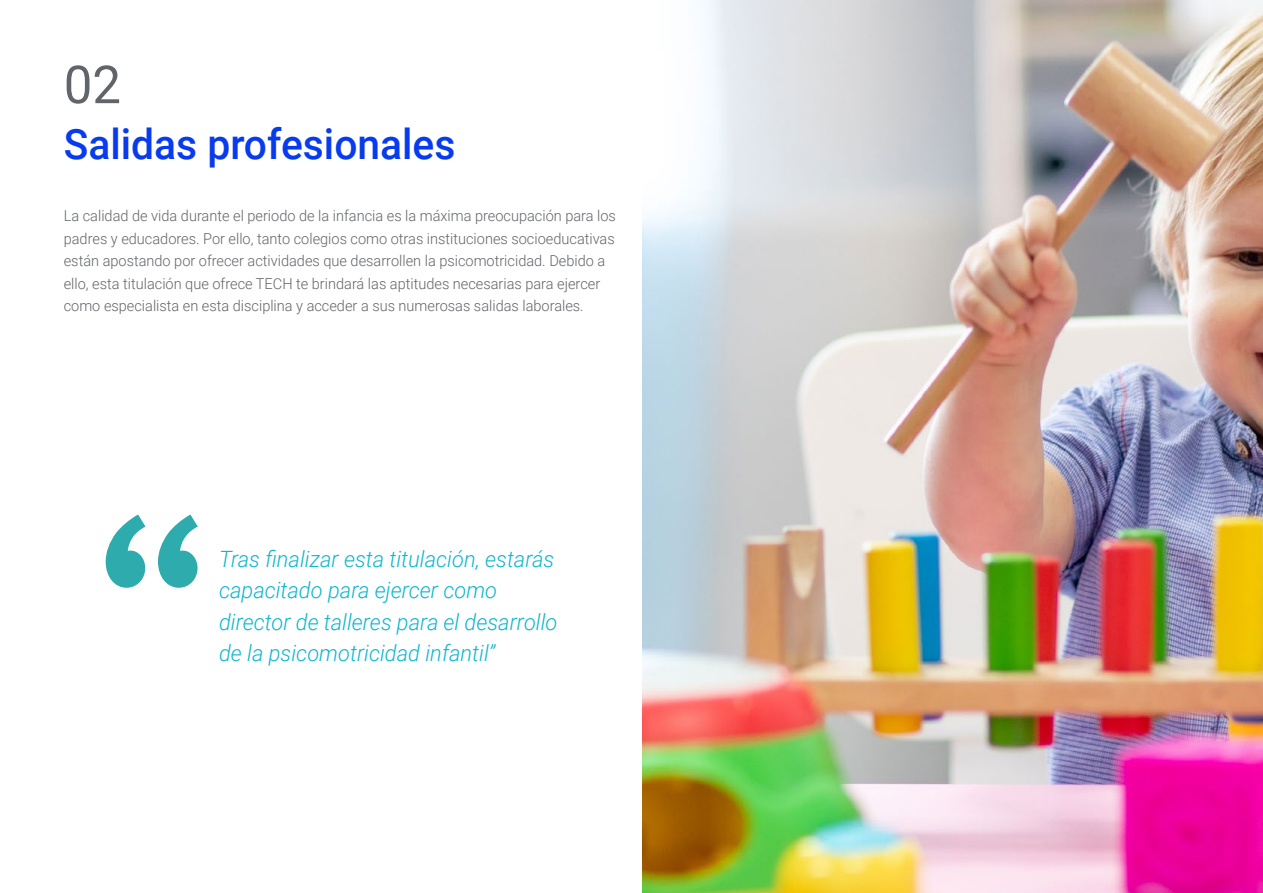
<style>
.page{position:relative;width:1263px;height:893px;background:#fff}
.page>*{position:absolute;margin:0;border:0;box-sizing:border-box;transform-origin:0 0}
.t1{font:52.5px "Roboto";color:#61646a}
.t2{font:500 42px "Roboto";color:#083bee}
.t3{font:italic 300 22.5px/31.5px "Roboto";color:#0fb6cf}
.t4{font:300 15px/22.5px "Roboto";color:#61646a}
</style>
<div class="page">
<img style="left:642px;top:0;width:621px;height:893px">
<svg style="left:106px;top:514px;width:92px;height:74px"></svg>
<h1 class="t1" style="left:64px;top:48px;width:59px">02</h1>
<h2 class="t2" style="left:64px;top:115px;width:393px">Salidas profesionales</h2>
<p class="t4" style="left:64px;top:204px;width:554px">La calidad de vida durante el periodo de la infancia es la máxima preocupación para los padres y educadores. Por ello, tanto colegios como otras instituciones socioeducativas están apostando por ofrecer actividades que desarrollen la psicomotricidad. Debido a ello, esta titulación que ofrece TECH te brindará las aptitudes necesarias para ejercer como especialista en esta disciplina y acceder a sus numerosas salidas laborales.</p>
<h3 class="t3" style="left:219px;top:542px;width:340px">Tras finalizar esta titulación, estarás capacitado para ejercer como director de talleres para el desarrollo de la psicomotricidad infantil”</h3>
</div>
